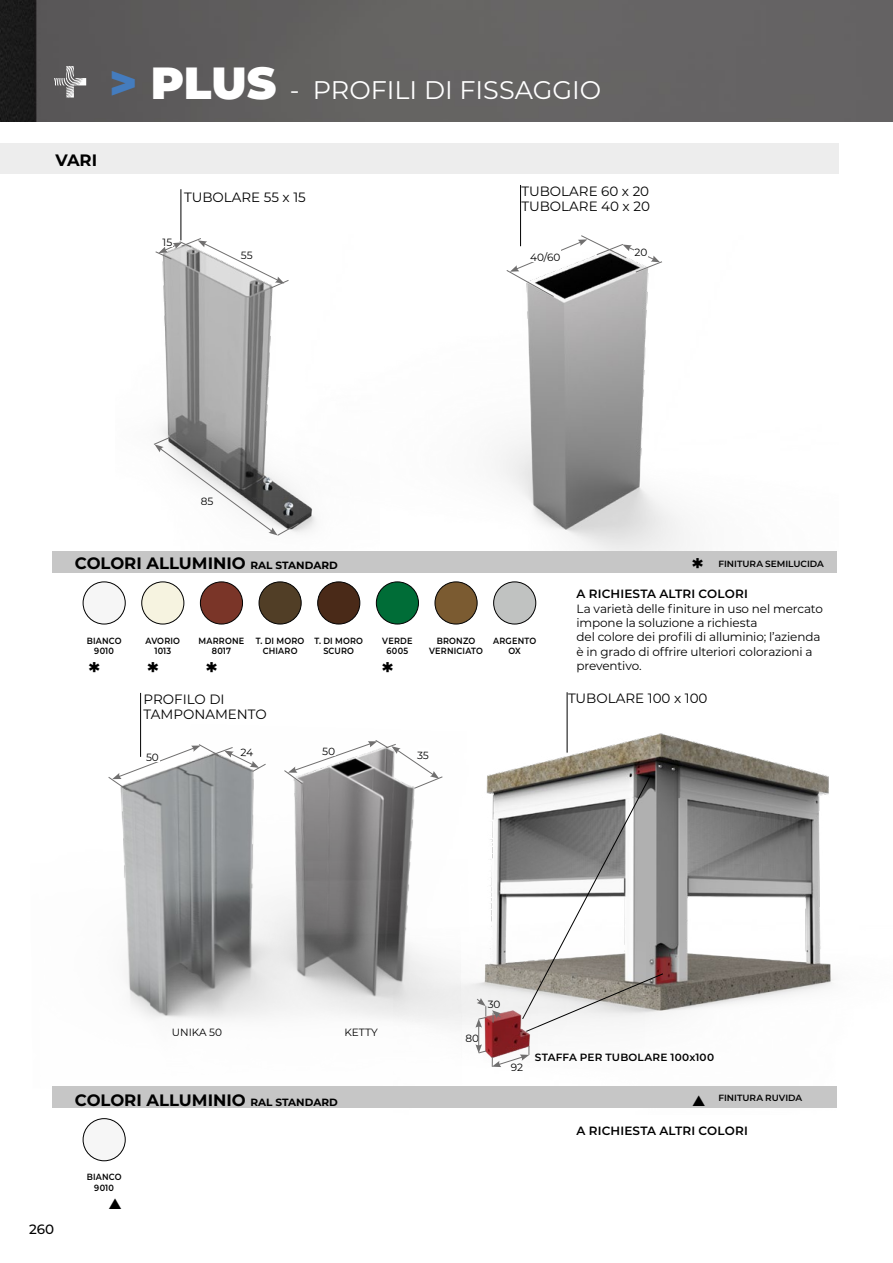
<style>
.page{position:relative;width:893px;height:1263px;background:#fff}
.page>*{position:absolute;margin:0;border:0;box-sizing:border-box;transform-origin:0 0}
.t1{font:25.5px "Montserrat";color:#fff}
.t2{font:700 25.5px "Montserrat";color:#000}
.t3{font:700 16.5px "Montserrat";color:#000}
.t4{font:13.5px/15px "Montserrat";color:#000}
.t5{font:500 13.5px "Montserrat";color:#000}
.t6{font:12px/14.4px "Montserrat";letter-spacing:-.01em;color:#000}
.t7{font:600 12px "Montserrat";letter-spacing:.015em;color:#000}
.t8{font:10.5px "Montserrat";color:#000}
.t9{font:600 10.5px "Montserrat";letter-spacing:.02em;color:#000}
.t10{font:600 9px/10.5px "Montserrat";letter-spacing:.025em;color:#000;text-align:center;scale:.9 1}
.t11{font:600 9px "Montserrat";letter-spacing:-.005em;color:#000}
.s1{font-weight:900;font-size:45px;color:#447cbe}
.s2{font-weight:900;font-size:45px}
.s3{font-size:10.5px}
</style>
<div class="page">
<img style="left:566px;top:723px;width:268px;height:290px">
<img style="left:499px;top:297px;width:185px;height:254px">
<div style="left:0;top:143px;width:839px;height:30px;background:#ededed"></div>
<img style="left:471px;top:724px;width:181px;height:300px">
<img style="left:120px;top:738px;width:351px;height:287px">
<img style="left:162px;top:234px;width:154px;height:299px">
<svg style="left:475px;top:775px;width:188px;height:292px"></svg>
<svg style="left:506px;top:235px;width:156px;height:62px"></svg>
<div style="left:530px;top:250px;width:31px;height:12px;background:#fff"></div>
<div style="left:635px;top:244px;width:13px;height:12px;background:#fff"></div>
<div style="left:163px;top:234px;width:10px;height:12px;background:#fff"></div>
<svg style="left:155px;top:238px;width:134px;height:51px"></svg>
<svg style="left:153px;top:437px;width:146px;height:99px"></svg>
<div style="left:241px;top:247px;width:12px;height:12px;background:#fff"></div>
<hr style="left:181px;top:189px;width:1px;height:51px;background:#000">
<hr style="left:520px;top:185px;width:1px;height:61px;background:#000">
<hr style="left:140px;top:693px;width:1px;height:64px;background:#000">
<hr style="left:567px;top:692px;width:1px;height:61px;background:#000">
<img style="left:0;top:0;width:893px;height:121px">
<svg style="left:54px;top:66px;width:32px;height:32px"></svg>
<div style="left:52px;top:551px;width:785px;height:22px;background:#c6c6c6"></div>
<div style="left:52px;top:1086px;width:785px;height:22px;background:#c6c6c6"></div>
<div style="left:83px;top:582px;width:42px;height:42px;background:#f6f6f6;border-radius:50%"></div>
<div style="left:83px;top:582px;width:42px;height:42px;border:1px solid #000;border-radius:50%"></div>
<div style="left:142px;top:582px;width:42px;height:42px;background:#f6f3e0;border-radius:50%"></div>
<div style="left:142px;top:582px;width:42px;height:42px;border:1px solid #000;border-radius:50%"></div>
<div style="left:200px;top:582px;width:43px;height:42px;background:#7a3528;border-radius:50%"></div>
<div style="left:200px;top:582px;width:43px;height:42px;border:1px solid #000;border-radius:50%"></div>
<div style="left:259px;top:582px;width:42px;height:42px;background:#513e26;border-radius:50%"></div>
<div style="left:259px;top:582px;width:42px;height:42px;border:1px solid #000;border-radius:50%"></div>
<div style="left:318px;top:582px;width:42px;height:42px;background:#4a2a18;border-radius:50%"></div>
<div style="left:317px;top:582px;width:43px;height:42px;border:1px solid #000;border-radius:50%"></div>
<div style="left:376px;top:582px;width:42px;height:42px;background:#006d37;border-radius:50%"></div>
<div style="left:376px;top:582px;width:43px;height:42px;border:1px solid #000;border-radius:50%"></div>
<div style="left:435px;top:582px;width:42px;height:42px;background:#7b5b31;border-radius:50%"></div>
<div style="left:435px;top:582px;width:42px;height:42px;border:1px solid #000;border-radius:50%"></div>
<div style="left:494px;top:582px;width:42px;height:42px;background:#c0c2c1;border-radius:50%"></div>
<div style="left:493px;top:582px;width:43px;height:42px;border:1px solid #000;border-radius:50%"></div>
<div style="left:83px;top:1118px;width:42px;height:43px;background:#f6f6f6;border-radius:50%"></div>
<div style="left:83px;top:1118px;width:42px;height:43px;border:1px solid #000;border-radius:50%"></div>
<svg style="left:284px;top:740px;width:159px;height:49px"></svg>
<svg style="left:108px;top:744px;width:158px;height:46px"></svg>
<h1 class="t1" style="left:109px;top:72px;width:493px"><span class="s1">&gt;</span> <span class="s2">PLUS</span> - PROFILI DI FISSAGGIO</h1>
<h2 class="t3" style="left:55px;top:149px;width:43px">VARI</h2>
<p class="t4" style="left:184px;top:190px;width:123px">TUBOLARE 55 x 15</p>
<p class="t8" style="left:163px;top:235px;width:11px">15</p>
<p class="t8" style="left:241px;top:248px;width:13px">55</p>
<p class="t4" style="left:521px;top:183px;width:130px">TUBOLARE 60 x 20<br>TUBOLARE 40 x 20</p>
<p class="t8" style="left:530px;top:250px;width:32px">40/60</p>
<p class="t8" style="left:635px;top:245px;width:14px">20</p>
<p class="t8" style="left:201px;top:494px;width:14px">85</p>
<h2 class="t3" style="left:75px;top:552px;width:264px">COLORI ALLUMINIO <span class="s3">RAL STANDARD</span></h2>
<h1 class="t2" style="left:692px;top:550px;width:13px">*</h1>
<p class="t11" style="left:718px;top:557px;width:107px">FINITURA SEMILUCIDA</p>
<p class="t10" style="left:87px;top:635px;width:40px">BIANCO<br>9010</p>
<p class="t10" style="left:146px;top:635px;width:40px">AVORIO<br>1013</p>
<p class="t10" style="left:199px;top:635px;width:52px">MARRONE<br>8017</p>
<p class="t10" style="left:256px;top:635px;width:55px">T. DI MORO<br>CHIARO</p>
<p class="t10" style="left:315px;top:635px;width:55px">T. DI MORO<br>SCURO</p>
<p class="t10" style="left:382px;top:635px;width:35px">VERDE<br>6005</p>
<p class="t10" style="left:429px;top:635px;width:61px">BRONZO<br>VERNICIATO</p>
<p class="t10" style="left:493px;top:635px;width:49px">ARGENTO<br>OX</p>
<h1 class="t2" style="left:89px;top:653px;width:71px">* *</h1>
<h1 class="t2" style="left:206px;top:653px;width:13px">*</h1>
<h1 class="t2" style="left:382px;top:653px;width:13px">*</h1>
<p class="t7" style="left:576px;top:585px;width:173px">A RICHIESTA ALTRI COLORI</p>
<p class="t6" style="left:576px;top:601px;width:248px">La varietà delle finiture in uso nel mercato impone la soluzione a richiesta<br>del colore dei profili di alluminio; l’azienda è in grado di offrire ulteriori colorazioni a preventivo.</p>
<p class="t4" style="left:144px;top:691px;width:125px">PROFILO DI<br>TAMPONAMENTO</p>
<p class="t4" style="left:568px;top:691px;width:141px">TUBOLARE 100 x 100</p>
<p class="t8" style="left:146px;top:750px;width:14px">50</p>
<p class="t8" style="left:172px;top:1025px;width:52px">UNIKA 50</p>
<p class="t8" style="left:344px;top:1025px;width:35px">KETTY</p>
<h2 class="t3" style="left:75px;top:1088px;width:264px">COLORI ALLUMINIO <span class="s3">RAL STANDARD</span></h2>
<p class="t5" style="left:29px;top:1220px;width:26px">260</p>
<p class="t10" style="left:87px;top:1171px;width:40px">BIANCO<br>9010</p>
<p class="t8" style="left:488px;top:997px;width:14px">30</p>
<p class="t8" style="left:465px;top:1031px;width:15px">80</p>
<p class="t8" style="left:511px;top:1060px;width:14px">92</p>
<p class="t9" style="left:535px;top:1049px;width:181px">STAFFA PER TUBOLARE 100x100</p>
<p class="t11" style="left:692px;top:1092px;width:111px">▲ FINITURA RUVIDA</p>
<p class="t7" style="left:576px;top:1122px;width:173px">A RICHIESTA ALTRI COLORI</p>
</div>
